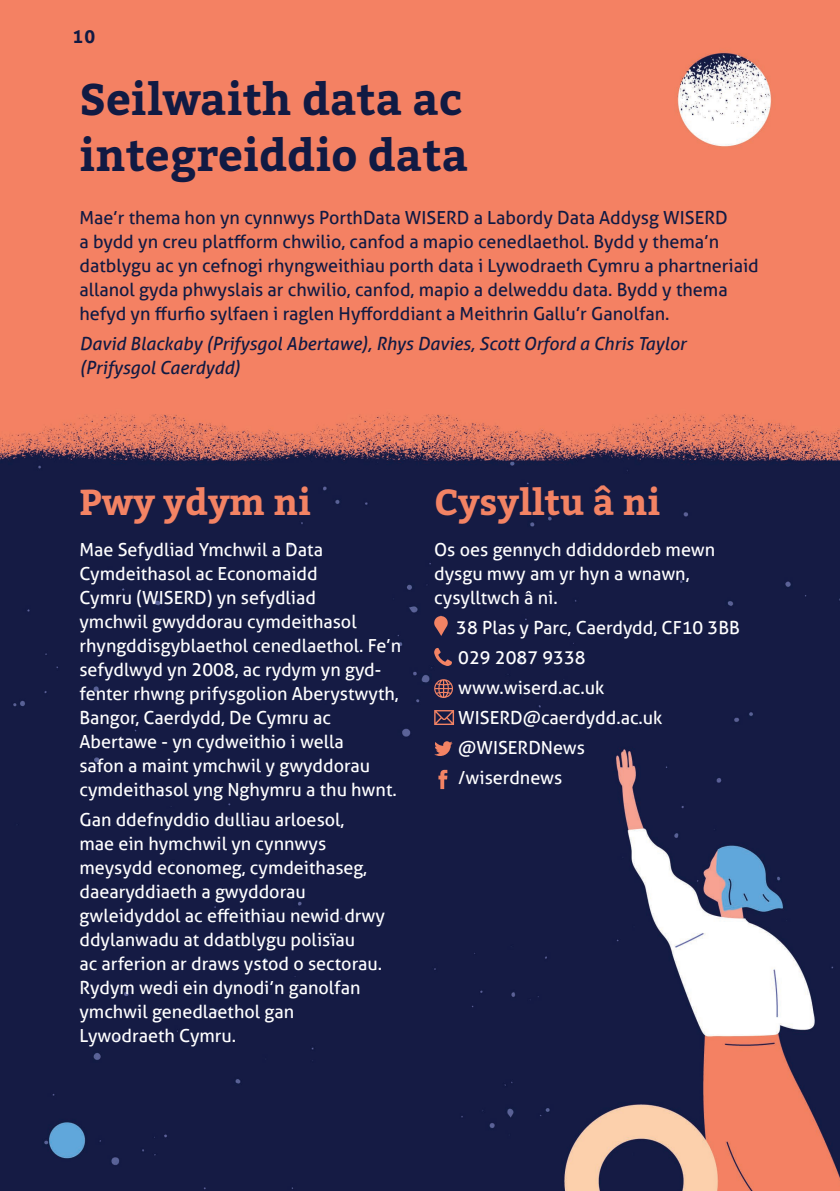
<style>
.page{position:relative;width:840px;height:1191px;background:#fff}
.page>*{position:absolute;margin:0;border:0;box-sizing:border-box;transform-origin:0 0}
.t1{font:700 44px/56px "Bitter";color:#111a43}
.t2{font:700 36px "Bitter";color:#f38364}
.t3{font:18px/24px "Aller";color:#fff}
.t4{font:18px/24px "Aller";color:#111a43}
.t5{font:italic 18px/24px "Aller";color:#111a43}
.t6{font:700 18px "Aller";color:#111a43}
</style>
<div class="page">
<img style="left:0;top:0;width:839px;height:1191px">
<svg style="left:432px;top:616px;width:17px;height:20px"></svg>
<svg style="left:434px;top:648px;width:17px;height:18px"></svg>
<svg style="left:434px;top:679px;width:19px;height:19px"></svg>
<svg style="left:434px;top:710px;width:20px;height:15px"></svg>
<svg style="left:434px;top:741px;width:18px;height:15px"></svg>
<svg style="left:438px;top:770px;width:9px;height:19px"></svg>
<p class="t6" style="left:72px;top:26px;width:24px">10</p>
<p class="t1" style="left:79px;top:73px;width:390px">Seilwaith data ac integreiddio data</p>
<p class="t4" style="left:79px;top:206px;width:680px">Mae’r thema hon yn cynnwys PorthData WISERD a Labordy Data Addysg WISERD<br>a bydd yn creu platfform chwilio, canfod a mapio cenedlaethol. Bydd y thema’n datblygu ac yn cefnogi rhyngweithiau porth data i Lywodraeth Cymru a phartneriaid allanol gyda phwyslais ar chwilio, canfod, mapio a delweddu data. Bydd y thema hefyd yn ffurfio sylfaen i raglen Hyfforddiant a Meithrin Gallu’r Ganolfan.</p>
<p class="t5" style="left:79px;top:332px;width:608px">David Blackaby (Prifysgol Abertawe), Rhys Davies, Scott Orford a Chris Taylor (Prifysgol Caerdydd)</p>
<p class="t2" style="left:79px;top:479px;width:233px">Pwy ydym ni</p>
<p class="t2" style="left:434px;top:479px;width:228px">Cysylltu â ni</p>
<p class="t3" style="left:79px;top:537px;width:323px">Mae Sefydliad Ymchwil a Data Cymdeithasol ac Economaidd<br>Cymru (WISERD) yn sefydliad<br>ymchwil gwyddorau cymdeithasol rhyngddisgyblaethol cenedlaethol. Fe’n sefydlwyd yn 2008, ac rydym yn gyd&shy;fenter rhwng prifysgolion Aberystwyth, Bangor, Caerdydd, De Cymru ac Abertawe - yn cydweithio i wella<br>safon a maint ymchwil y gwyddorau cymdeithasol yng Nghymru a thu hwnt.</p>
<p class="t3" style="left:79px;top:807px;width:307px">Gan ddefnyddio dulliau arloesol,<br>mae ein hymchwil yn cynnwys meysydd economeg, cymdeithaseg, daearyddiaeth a gwyddorau gwleidyddol ac effeithiau newid drwy ddylanwadu at ddatblygu polisïau<br>ac arferion ar draws ystod o sectorau.<br>Rydym wedi ein dynodi’n ganolfan ymchwil genedlaethol gan<br>Lywodraeth Cymru.</p>
<p class="t3" style="left:434px;top:537px;width:282px">Os oes gennych ddiddordeb mewn dysgu mwy am yr hyn a wnawn, cysylltwch â ni.</p>
<p class="t3" style="left:456px;top:615px;width:285px">38 Plas y Parc, Caerdydd, CF10 3BB</p>
<p class="t3" style="left:458px;top:645px;width:129px">029 2087 9338</p>
<p class="t3" style="left:458px;top:675px;width:147px">www.wiserd.ac.uk</p>
<p class="t3" style="left:458px;top:705px;width:206px">WISERD@caerdydd.ac.uk</p>
<p class="t3" style="left:458px;top:735px;width:128px">@WISERDNews</p>
<p class="t3" style="left:458px;top:765px;width:105px">/wiserdnews</p>
</div>
